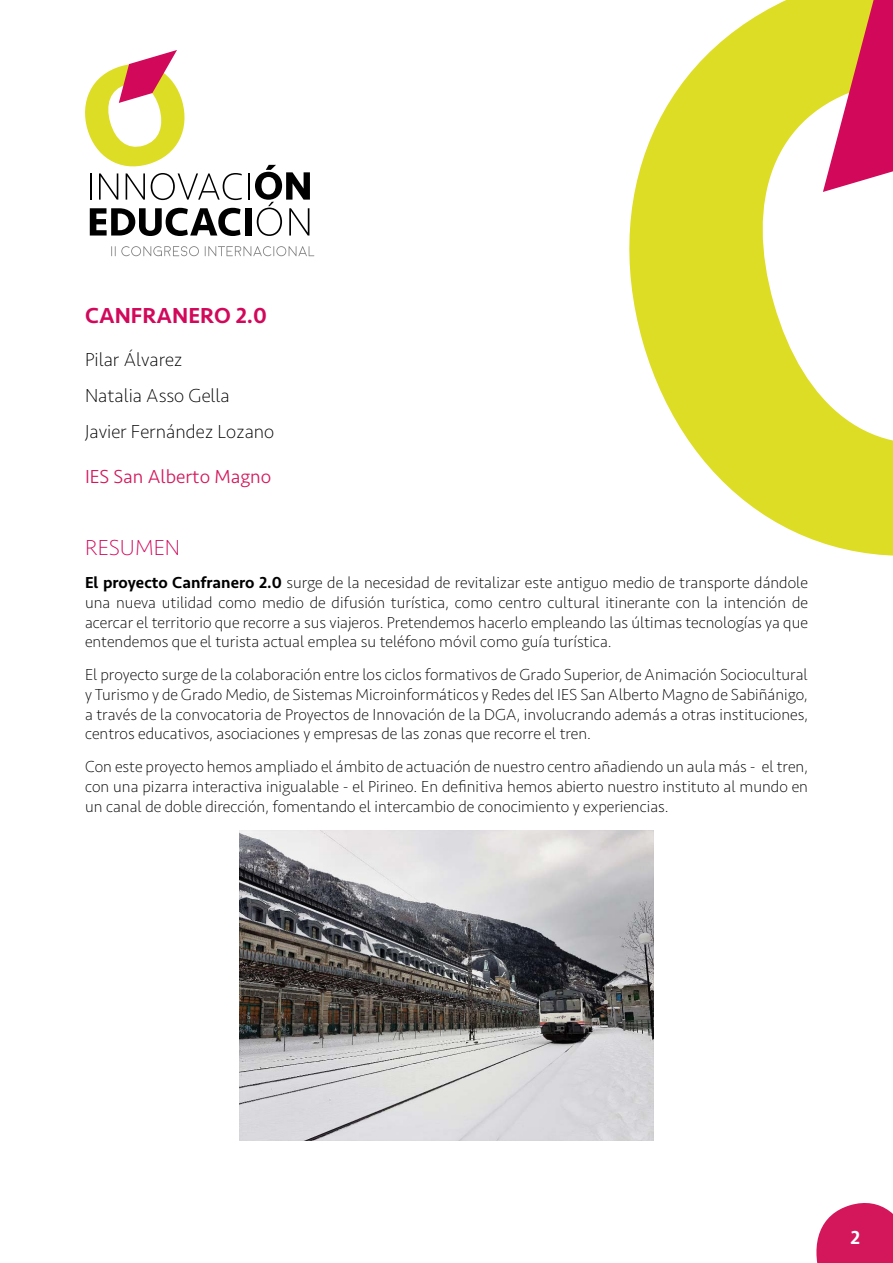
<style>
.page{position:relative;width:893px;height:1263px;background:#fff}
.page>*{position:absolute;margin:0;border:0;box-sizing:border-box;transform-origin:0 0}
.t1{font:500 22.5px "Seravek";color:#d2085a}
.t2{font:200 22.5px "Seravek";color:#d2085a}
.t3{font:200 19.5px/36.2px "Seravek";color:#000}
.t4{font:300 19.5px "Seravek";color:#d4175b}
.t5{font:500 19.5px "Seravek";color:#fff}
.t6{font:200 16.5px/19.8px "Seravek";color:#000;text-align:justify}
.s1{font-weight:500}
</style>
<div class="page">
<svg style="left:816px;top:1203px;width:77px;height:60px;background:#d93570"></svg>
<img style="left:239px;top:830px;width:415px;height:310px">
<svg style="left:248px;top:173px;width:1px;height:27px"></svg>
<svg style="left:90px;top:208px;width:151px;height:28px"></svg>
<div style="left:245px;top:208px;width:7px;height:28px;background:#000"></div>
<svg style="left:255px;top:165px;width:55px;height:71px"></svg>
<svg style="left:111px;top:246px;width:88px;height:10px"></svg>
<svg style="left:205px;top:246px;width:109px;height:10px"></svg>
<svg style="left:85px;top:50px;width:157px;height:150px"></svg>
<svg style="left:629px;top:0;width:264px;height:556px;fill:#dedd26"></svg>
<svg style="left:823px;top:0;width:70px;height:192px;background:#db6462"></svg>
<h1 class="t1" style="left:85px;top:302px;width:183px">CANFRANERO 2.0</h1>
<p class="t3" style="left:85px;top:342px;width:191px">Pilar Álvarez<br>Natalia Asso Gella<br>Javier Fernández Lozano</p>
<p class="t4" style="left:85px;top:465px;width:188px">IES San Alberto Magno</p>
<h1 class="t2" style="left:85px;top:535px;width:97px">RESUMEN</h1>
<p class="t6" style="left:85px;top:573px;width:724px"><span class="s1">El proyecto Canfranero 2.0</span> surge de la necesidad de revitalizar este antiguo medio de transporte dándole una nueva utilidad como medio de difusión turística, como centro cultural itinerante con la intención de acercar el territorio que recorre a sus viajeros. Pretendemos hacerlo empleando las últimas tecnologías ya que entendemos que el turista actual emplea su teléfono móvil como guía turística.</p>
<p class="t6" style="left:85px;top:665px;width:724px">El proyecto surge de la colaboración entre los ciclos formativos de Grado Superior, de Animación Sociocultural y Turismo y de Grado Medio, de Sistemas Microinformáticos y Redes del IES San Alberto Magno de Sabiñánigo, a través de la convocatoria de Proyectos de Innovación de la DGA, involucrando además a otras instituciones, centros educativos, asociaciones y empresas de las zonas que recorre el tren.</p>
<p class="t6" style="left:85px;top:757px;width:724px">Con este proyecto hemos ampliado el ámbito de actuación de nuestro centro añadiendo un aula más - el tren, con una pizarra interactiva inigualable - el Pirineo. En definitiva hemos abierto nuestro instituto al mundo en un canal de doble dirección, fomentando el intercambio de conocimiento y experiencias.</p>
<p class="t5" style="left:850px;top:1225px;width:11px">2</p>
</div>
